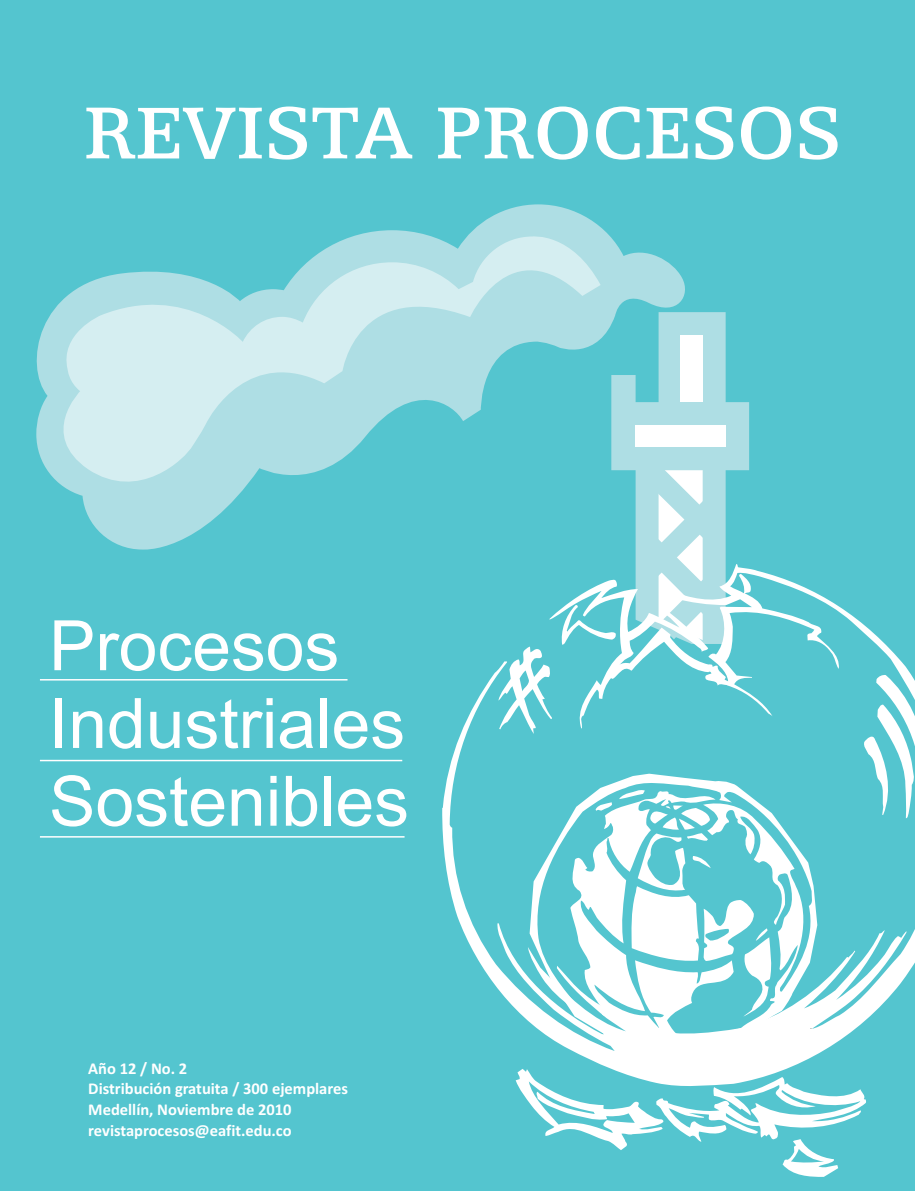
<style>
.page{position:relative;width:915px;height:1191px;background:#fff}
.page>*{position:absolute;margin:0;border:0;box-sizing:border-box;transform-origin:0 0}
.t1{font:500 82.95px "Egyptian 505 BT";color:#fff}
.t2{font:69.6px/77.7px "Arial";color:#fff}
.t3{font:700 16.5px/20.7px "Calibri";color:#fff}
</style>
<div class="page">
<div style="left:0;top:0;width:914px;height:1191px;background:#54c5cf"></div>
<svg style="left:635px;top:312px;width:113px;height:252px;fill:#aedee4"></svg>
<svg style="left:639px;top:465px;width:83px;height:99px;background:#bfe5e9"></svg>
<svg style="left:36px;top:204px;width:655px;height:351px"></svg>
<svg style="left:38px;top:228px;width:562px;height:275px"></svg>
<div style="left:680px;top:335px;width:22px;height:67px;background:#fff"></div>
<div style="left:635px;top:425px;width:90px;height:22px;background:#fff"></div>
<svg style="left:442px;top:564px;width:472px;height:504px"></svg>
<svg style="left:560px;top:604px;width:56px;height:40px"></svg>
<svg style="left:498px;top:646px;width:53px;height:88px"></svg>
<svg style="left:862px;top:674px;width:52px;height:144px"></svg>
<svg style="left:515px;top:1068px;width:351px;height:109px"></svg>
<hr style="left:40px;top:679px;width:307px;height:1px;background:#fff">
<hr style="left:40px;top:760px;width:362px;height:1px;background:#fff">
<hr style="left:40px;top:836px;width:364px;height:1px;background:#fff">
<h1 class="t1" style="left:83px;top:95px;width:758px">REVISTA PROCESOS</h1>
<h2 class="t2" style="left:49px;top:613px;width:361px">Procesos<br>Industriales<br>Sostenibles</h2>
<p class="t3" style="left:88px;top:1059px;width:261px">Año 12 / No. 2<br>Distribución gratuita / 300 ejemplares<br>Medellín, Noviembre de 2010 revistaprocesos@eafit.edu.co</p>
</div>
